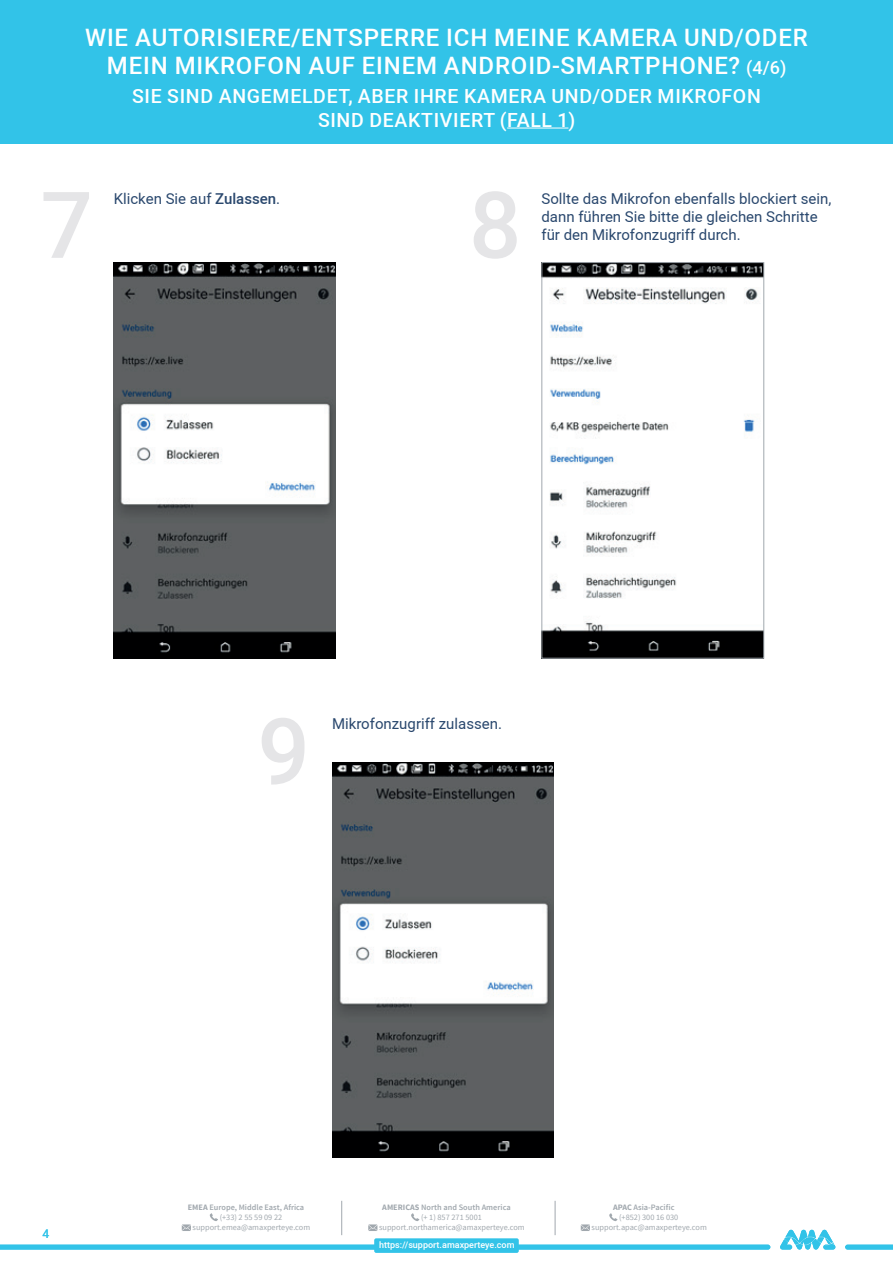
<style>
.page{position:relative;width:893px;height:1263px;background:#fff}
.page>*{position:absolute;margin:0;border:0;box-sizing:border-box;transform-origin:0 0}
.t1{font:500 92.4px "Roboto";color:#e5e5e7}
.t2{font:500 24px/28.8px "Roboto";letter-spacing:.035em;color:#fff;text-align:center}
.t3{font:500 19.5px/23.4px "Roboto";letter-spacing:.035em;color:#fff;text-align:center}
.t4{font:15px/18px "Roboto";color:#2a486e}
.t5{font:12px "Roboto";color:#32c3e8}
.t6{font:500 9px "Roboto";color:#fff}
.t7{font:8.25px "Source Sans Pro";color:#a1a8ae}
.t8{font:600 8.25px "Source Sans Pro";color:#a1a8ae}
.s1{font-size:18px}
.s2{font-weight:500}
.s3{font-weight:700}
</style>
<div class="page">
<hr style="left:0;top:1245px;width:770px;height:4px;background:#32c3e8">
<svg style="left:845px;top:1245px;width:48px;height:4px"></svg>
<svg style="left:780px;top:1230px;width:55px;height:19px"></svg>
<div style="left:0;top:0;width:893px;height:143px;background:#32c3e8"></div>
<svg style="left:411px;top:1213px;width:8px;height:8px"></svg>
<svg style="left:368px;top:1224px;width:9px;height:7px"></svg>
<svg style="left:210px;top:1213px;width:8px;height:8px"></svg>
<svg style="left:182px;top:1224px;width:9px;height:7px"></svg>
<svg style="left:609px;top:1213px;width:8px;height:8px"></svg>
<svg style="left:581px;top:1224px;width:9px;height:7px"></svg>
<div style="left:374px;top:1238px;width:145px;height:15px;background:#32c3e8;border-radius:2px"></div>
<hr style="left:341px;top:1201px;width:1px;height:34px;background:#a1a8ae">
<hr style="left:555px;top:1201px;width:1px;height:34px;background:#a1a8ae">
<hr style="left:507px;top:128px;width:61px;height:1px;background:#fff">
<img style="left:114px;top:263px;width:222px;height:395px">
<img style="left:543px;top:264px;width:219px;height:392px">
<div style="left:541px;top:262px;width:223px;height:396px;border:1px solid #a1a8ae"></div>
<img style="left:332px;top:762px;width:222px;height:395px">
<h2 class="t2" style="left:85px;top:23px;width:724px">WIE AUTORISIERE/ENTSPERRE ICH MEINE KAMERA UND/ODER<br>MEIN MIKROFON AUF EINEM ANDROID-SMARTPHONE? <span class="s1">(4/6)</span></h2>
<h3 class="t3" style="left:132px;top:85px;width:630px">SIE SIND ANGEMELDET, ABER IHRE KAMERA UND/ODER MIKROFON<br>SIND DEAKTIVIERT (FALL 1)</h3>
<h1 class="t1" style="left:40px;top:170px;width:54px">7</h1>
<h1 class="t1" style="left:469px;top:170px;width:54px">8</h1>
<p class="t4" style="left:114px;top:190px;width:168px">Klicken Sie auf <span class="s2">Zulassen</span>.</p>
<p class="t4" style="left:541px;top:190px;width:291px">Sollte das Mikrofon ebenfalls blockiert sein, dann führen Sie bitte die gleichen Schritte</p>
<p class="t4" style="left:541px;top:226px;width:201px">für den Mikrofonzugriff durch.</p>
<h1 class="t1" style="left:257px;top:697px;width:54px">9</h1>
<p class="t4" style="left:332px;top:714px;width:171px">Mikrofonzugriff zulassen.</p>
<p class="t5" style="left:43px;top:1226px;width:8px">4</p>
<p class="t8" style="left:188px;top:1202px;width:118px"><span class="s3">EMEA</span> Europe, Middle East, Africa</p>
<p class="t7" style="left:220px;top:1212px;width:64px">(+33) 2 55 59 09 22</p>
<p class="t7" style="left:193px;top:1222px;width:119px">support.emea@amaxperteye.com</p>
<p class="t8" style="left:382px;top:1202px;width:130px"><span class="s3">AMERICAS</span> North and South America</p>
<p class="t7" style="left:421px;top:1212px;width:62px">(+ 1) 857 271 5001</p>
<p class="t7" style="left:379px;top:1222px;width:147px">support.northamerica@amaxperteye.com</p>
<p class="t6" style="left:379px;top:1239px;width:137px">https://support.amaxperteye.com</p>
<p class="t8" style="left:613px;top:1202px;width:63px"><span class="s3">APAC</span> Asia-Pacific</p>
<p class="t7" style="left:619px;top:1212px;width:61px">(+852) 300 16 030</p>
<p class="t7" style="left:592px;top:1222px;width:117px">support.apac@amaxperteye.com</p>
</div>
